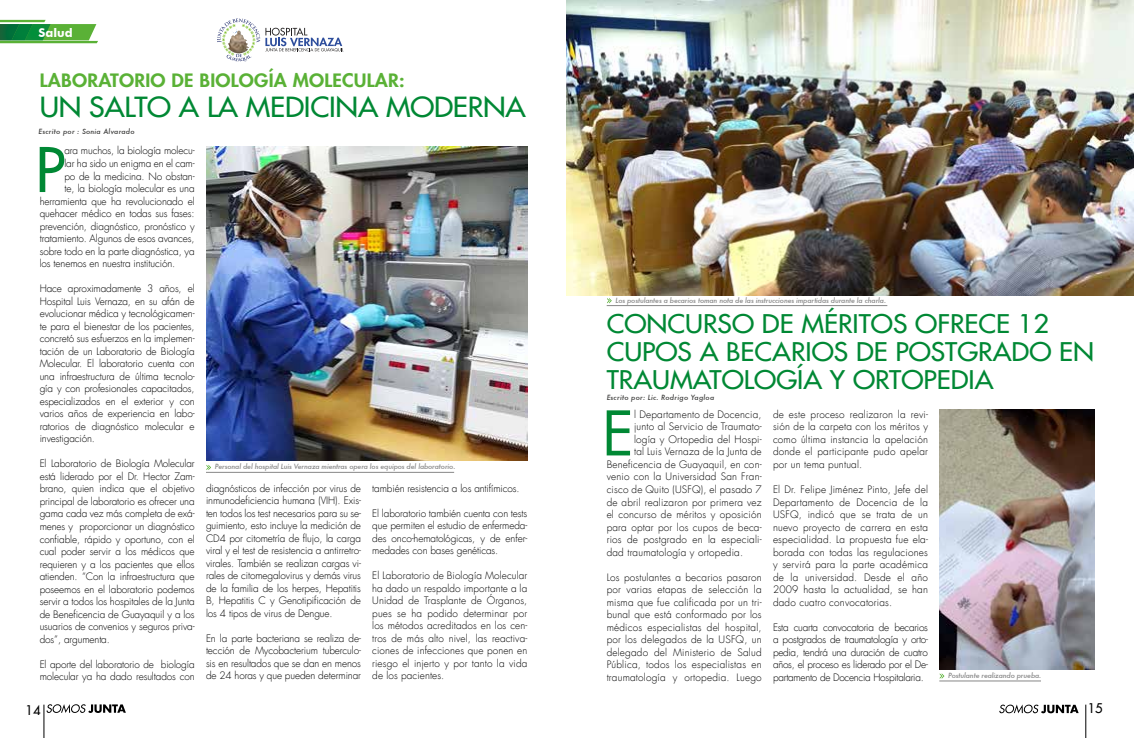
<style>
.page{position:relative;width:1134px;height:738px;background:#fff}
.page>*{position:absolute;margin:0;border:0;box-sizing:border-box;transform-origin:0 0}
.t1{font:59.7px "Futura";color:#008834}
.t2{font:59.7px "Futura";color:#008834}
.t3{font:27px "Futura LT";letter-spacing:-.01em;color:#008834;scale:1.07 1}
.t4{font:25px/28px "Futura LT";color:#008834;scale:1.07 1}
.t5{font:800 18px "Futura";letter-spacing:.015em;color:#5ab136;scale:1.07 1}
.t6{font:13px "Futura LT";color:#000}
.t7{font:700 12px "Futura BT";color:#fff}
.t8{font:300 10px/12.5px "Futura";letter-spacing:-.01em;color:#000;text-align:justify}
.t9{font:300 10px "Futura";letter-spacing:.02em;color:#000}
.t10{font:italic 500 7px "Futura";letter-spacing:-.02em;color:#878787}
.t11{font:italic 500 7px "Futura";letter-spacing:.03em;color:#3c3c3b}
</style>
<div class="page">
<hr style="left:43px;top:704px;width:1px;height:33px;background:#000">
<hr style="left:1085px;top:704px;width:1px;height:33px;background:#000">
<svg style="left:47px;top:704px;width:79px;height:8px"></svg>
<svg style="left:999px;top:704px;width:80px;height:8px"></svg>
<svg style="left:0;top:20px;width:98px;height:23px"></svg>
<svg style="left:217px;top:18px;width:126px;height:43px"></svg>
<hr style="left:206px;top:471px;width:248px;height:1px;background:#878787">
<svg style="left:206px;top:465px;width:5px;height:5px"></svg>
<img style="left:206px;top:146px;width:321px;height:314px">
<img style="left:567px;top:0;width:567px;height:295px">
<img style="left:939px;top:409px;width:155px;height:260px">
<hr style="left:607px;top:305px;width:280px;height:1px;background:#878787">
<svg style="left:607px;top:298px;width:5px;height:5px"></svg>
<hr style="left:939px;top:680px;width:102px;height:1px;background:#878787">
<svg style="left:940px;top:673px;width:4px;height:5px"></svg>
<p class="t7" style="left:39px;top:26px;width:36px">Salud</p>
<h3 class="t5" style="left:40px;top:68px;width:342px">LABORATORIO DE BIOLOGÍA MOLECULAR:</h3>
<h2 class="t3" style="left:40px;top:89px;width:456px">UN SALTO A LA MEDICINA MODERNA</h2>
<p class="t11" style="left:39px;top:126px;width:98px">Escrito por : Sonia Alvarado</p>
<h1 class="t1" style="left:35px;top:131px;width:31px">P</h1>
<p class="t8" style="left:64px;top:145px;width:132px">ara muchos, la biología molecu-</p>
<p class="t8" style="left:64px;top:157px;width:132px">lar ha sido un enigma en el cam-</p>
<p class="t8" style="left:64px;top:170px;width:132px">po de la medicina. No obstan-</p>
<p class="t8" style="left:64px;top:182px;width:132px">te, la biología molecular es una</p>
<p class="t8" style="left:40px;top:195px;width:156px">herramienta que ha revolucionado el</p>
<p class="t8" style="left:40px;top:207px;width:156px">quehacer médico en todas sus fases:</p>
<p class="t8" style="left:40px;top:220px;width:156px">prevención, diagnóstico, pronóstico y</p>
<p class="t8" style="left:40px;top:232px;width:156px">tratamiento. Algunos de esos avances,</p>
<p class="t8" style="left:40px;top:245px;width:156px">sobre todo en la parte diagnóstica, ya</p>
<p class="t8" style="left:40px;top:257px;width:137px">los tenemos en nuestra institución.</p>
<p class="t8" style="left:40px;top:282px;width:156px">Hace aproximadamente 3 años, el Hospital Luis Vernaza, en su afán de evolucionar médica y tecnológicamen&shy;te para el bienestar de los pacientes, concretó sus esfuerzos en la implemen&shy;tación de un Laboratorio de Biología Molecular. El laboratorio cuenta con una infraestructura de última tecnolo&shy;gía y con profesionales capacitados, especializados en el exterior y con varios años de experiencia en labo&shy;ratorios de diagnóstico molecular e investigación.</p>
<p class="t8" style="left:40px;top:457px;width:156px">El Laboratorio de Biología Molecular está liderado por el Dr. Hector Zam&shy;brano, quien indica que el objetivo principal de laboratorio es ofrecer una gama cada vez más completa de exá&shy;menes y proporcionar un diagnóstico confiable, rápido y oportuno, con el cual poder servir a los médicos que requieren y a los pacientes que ellos atienden. “Con la infraestructura que poseemos en el laboratorio podemos servir a todos los hospitales de la Junta de Beneficencia de Guayaquil y a los usuarios de convenios y seguros priva&shy;dos”, argumenta.</p>
<p class="t8" style="left:40px;top:657px;width:156px">El aporte del laboratorio de biología molecular ya ha dado resultados con</p>
<p class="t10" style="left:215px;top:461px;width:242px">Personal del hospital Luis Vernaza mientras opera los equipos del laboratorio.</p>
<p class="t8" style="left:206px;top:481px;width:156px">diagnósticos de infección por virus de inmunodeficiencia humana (VIH). Exis&shy;ten todos los test necesarios para su se&shy;guimiento, esto incluye la medición de CD4 por citometría de flujo, la carga viral y el test de resistencia a antirretro&shy;virales. También se realizan cargas vi&shy;rales de citomegalovirus y demás virus de la familia de los herpes, Hepatitis B, Hepatitis C y Genotipificación de los 4 tipos de virus de Dengue.</p>
<p class="t8" style="left:206px;top:631px;width:156px">En la parte bacteriana se realiza de&shy;tección de Mycobacterium tuberculo&shy;sis en resultados que se dan en menos de 24 horas y que pueden determinar</p>
<p class="t8" style="left:372px;top:481px;width:149px">también resistencia a los antifímicos.</p>
<p class="t8" style="left:372px;top:506px;width:156px">El laboratorio también cuenta con tests que permiten el estudio de enfermeda&shy;des onco-hematológicas, y de enfer&shy;medades con bases genéticas.</p>
<p class="t8" style="left:372px;top:569px;width:156px">El Laboratorio de Biología Molecular ha dado un respaldo importante a la Unidad de Trasplante de Órganos, pues se ha podido determinar por los métodos acreditados en los cen&shy;tros de más alto nivel, las reactiva&shy;ciones de infecciones que ponen en riesgo el injerto y por tanto la vida de los pacientes.</p>
<p class="t10" style="left:615px;top:295px;width:272px">Los postulantes a becarios toman nota de las instrucciones impartidas durante la charla.</p>
<h3 class="t4" style="left:607px;top:309px;width:457px">CONCURSO DE MÉRITOS OFRECE 12<br>CUPOS A BECARIOS DE POSTGRADO EN<br>TRAUMATOLOGÍA Y ORTOPEDIA</h3>
<p class="t11" style="left:607px;top:392px;width:109px">Escrito por: Lic. Rodrigo Yagloa</p>
<h1 class="t2" style="left:602px;top:392px;width:33px">E</h1>
<p class="t9" style="left:634px;top:407px;width:129px">l Departamento de Docencia,</p>
<p class="t9" style="left:634px;top:420px;width:129px">junto al Servicio de Traumato-</p>
<p class="t9" style="left:634px;top:432px;width:129px">logía y Ortopedia del Hospi-</p>
<p class="t9" style="left:634px;top:445px;width:129px">tal Luis Vernaza de la Junta de</p>
<p class="t9" style="left:607px;top:457px;width:156px">Beneficencia de Guayaquil, en con-</p>
<p class="t9" style="left:607px;top:470px;width:156px">venio con la Universidad San Fran-</p>
<p class="t9" style="left:607px;top:482px;width:156px">cisco de Quito (USFQ), el pasado 7</p>
<p class="t9" style="left:607px;top:495px;width:156px">de abril realizaron por primera vez</p>
<p class="t9" style="left:607px;top:507px;width:156px">el concurso de méritos y oposición</p>
<p class="t9" style="left:607px;top:520px;width:156px">para optar por los cupos de beca-</p>
<p class="t9" style="left:607px;top:532px;width:156px">rios de postgrado en la especiali-</p>
<p class="t9" style="left:607px;top:545px;width:138px">dad traumatología y ortopedia.</p>
<p class="t8" style="left:607px;top:570px;width:156px">Los postulantes a becarios pasaron por varias etapas de selección la misma que fue calificada por un tri&shy;bunal que está conformado por los médicos especialistas del hospital, por los delegados de la USFQ, un delegado del Ministerio de Salud Pública, todos los especialistas en traumatología y ortopedia. Luego</p>
<p class="t8" style="left:773px;top:408px;width:156px">de este proceso realizaron la revi&shy;sión de la carpeta con los méritos y como última instancia la apelación donde el participante pudo apelar por un tema puntual.</p>
<p class="t8" style="left:773px;top:483px;width:156px">El Dr. Felipe Jiménez Pinto, Jefe del Departamento de Docencia de la USFQ, indicó que se trata de un nuevo proyecto de carrera en esta especialidad. La propuesta fue ela&shy;borada con todas las regulaciones y servirá para la parte académica de la universidad. Desde el año 2009 hasta la actualidad, se han dado cuatro convocatorias.</p>
<p class="t8" style="left:773px;top:620px;width:156px">Esta cuarta convocatoria de becarios a postgrados de traumatología y orto&shy;pedia, tendrá una duración de cuatro años, el proceso es liderado por el De&shy;partamento de Docencia Hospitalaria.</p>
<p class="t10" style="left:948px;top:670px;width:95px">Postulante realizando prueba.</p>
<h3 class="t6" style="left:26px;top:700px;width:17px">14</h3>
<h3 class="t6" style="left:1088px;top:699px;width:17px">15</h3>
</div>
